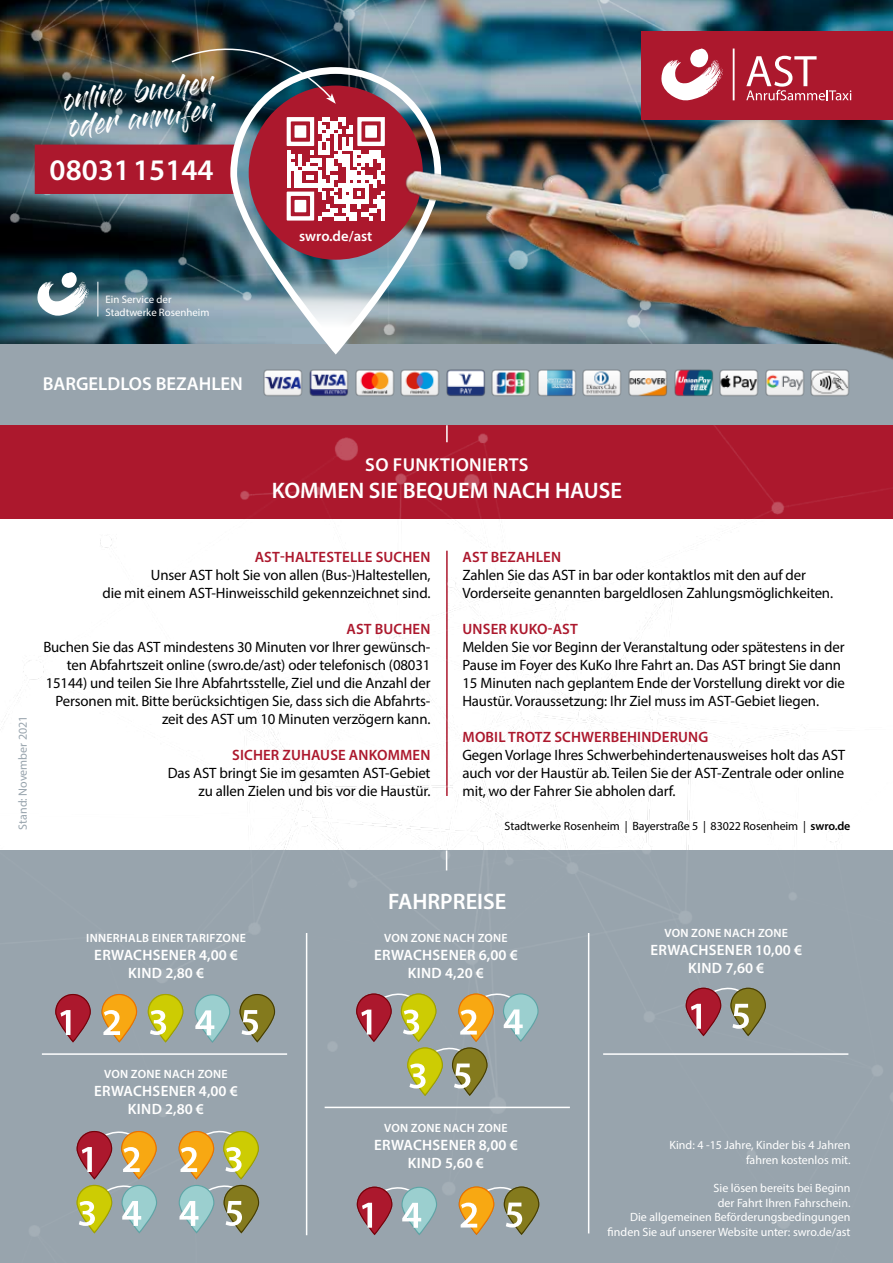
<style>
.page{position:relative;width:893px;height:1263px;background:#fff}
.page>*{position:absolute;margin:0;border:0;box-sizing:border-box;transform-origin:0 0}
.t1{font:600 30px "Myriad Pro";color:#fff}
.t2{font:600 22.5px "Myriad Pro";color:#fff}
.t3{font:22.5px/27px "Gloss And Bloom";color:#fff}
.t4{font:600 18.75px "Myriad Pro";color:#fff}
.t5{font:600 18.75px "Myriad Pro";letter-spacing:.02em;color:#fff}
.t6{font:15px/18px "Myriad Pro";letter-spacing:-.01em;color:#000;text-align:right}
.t7{font:600 15px/18px "Myriad Pro";letter-spacing:.02em;color:#fff;text-align:center}
.t8{font:600 15px "Myriad Pro";letter-spacing:.01em;color:#ac182d}
.t9{font:600 14.7px "Myriad Pro";color:#fff}
.t10{font:12px/14.4px "Myriad Pro";color:#fff;text-align:right}
.t11{font:600 12px "Myriad Pro";letter-spacing:.02em;color:#fff}
.t12{font:12px "Myriad Pro";letter-spacing:-.01em;color:#000}
.t13{font:12px "Myriad Pro";color:#98a4ad}
.t14{font:10.8px/13px "Myriad Pro";color:#fff}
.s1{font-weight:600}
</style>
<div class="page">
<img style="left:0;top:0;width:893px;height:850px">
<div style="left:0;top:850px;width:893px;height:413px;background:#98a4ad"></div>
<hr style="left:306px;top:933px;width:1px;height:302px;background:#fff">
<hr style="left:588px;top:933px;width:1px;height:300px;background:#fff">
<svg style="left:55px;top:994px;width:36px;height:48px"></svg>
<svg style="left:101px;top:994px;width:36px;height:48px"></svg>
<svg style="left:148px;top:994px;width:35px;height:48px"></svg>
<svg style="left:195px;top:994px;width:35px;height:49px"></svg>
<svg style="left:239px;top:994px;width:36px;height:48px"></svg>
<hr style="left:325px;top:1107px;width:245px;height:1px;background:#fff">
<hr style="left:42px;top:1053px;width:245px;height:2px;background:#fff">
<hr style="left:603px;top:1053px;width:245px;height:2px;background:#fff">
<svg style="left:686px;top:987px;width:80px;height:49px"></svg>
<svg style="left:459px;top:1186px;width:80px;height:49px"></svg>
<svg style="left:357px;top:1186px;width:80px;height:49px"></svg>
<svg style="left:356px;top:993px;width:183px;height:103px"></svg>
<svg style="left:179px;top:1130px;width:80px;height:103px"></svg>
<svg style="left:77px;top:1131px;width:80px;height:102px"></svg>
<svg style="left:446px;top:850px;width:1px;height:20px"></svg>
<div style="left:35px;top:145px;width:195px;height:49px;background:#ac182d"></div>
<div style="left:0;top:425px;width:893px;height:94px;background:#ac182d"></div>
<div style="left:0;top:344px;width:893px;height:81px;background:#98a4ad"></div>
<svg style="left:446px;top:425px;width:2px;height:17px"></svg>
<svg style="left:230px;top:67px;width:211px;height:287px"></svg>
<svg style="left:263px;top:256px;width:121px;height:95px"></svg>
<img style="left:384px;top:74px;width:509px;height:286px">
<img style="left:170px;top:20px;width:166px;height:84px">
<div style="left:642px;top:32px;width:251px;height:88px;background:#ac182d"></div>
<svg style="left:661px;top:49px;width:62px;height:51px"></svg>
<hr style="left:733px;top:49px;width:2px;height:51px;background:#fff">
<svg style="left:746px;top:56px;width:105px;height:44px"></svg>
<hr style="left:98px;top:282px;width:1px;height:34px;background:#fff">
<svg style="left:37px;top:272px;width:52px;height:44px"></svg>
<img style="left:309px;top:369px;width:39px;height:27px">
<img style="left:400px;top:369px;width:39px;height:27px">
<img style="left:355px;top:369px;width:39px;height:27px">
<img style="left:446px;top:369px;width:39px;height:27px">
<img style="left:263px;top:369px;width:39px;height:27px">
<img style="left:491px;top:369px;width:39px;height:27px">
<img style="left:537px;top:369px;width:39px;height:27px">
<img style="left:628px;top:369px;width:39px;height:27px">
<img style="left:674px;top:369px;width:39px;height:27px">
<img style="left:719px;top:369px;width:39px;height:27px">
<img style="left:765px;top:369px;width:39px;height:27px">
<img style="left:582px;top:369px;width:39px;height:27px">
<img style="left:810px;top:369px;width:39px;height:27px">
<h2 class="t3" style="left:62px;top:90px;width:152px;rotate:-7deg">online buchen oder anrufen</h2>
<h1 class="t1" style="left:50px;top:154px;width:166px">08031 15144</h1>
<p class="t14" style="left:106px;top:293px;width:105px">Ein Service der<br>Stadtwerke Rosenheim</p>
<p class="t4" style="left:43px;top:373px;width:202px">BARGELDLOS BEZAHLEN</p>
<p class="t9" style="left:299px;top:228px;width:75px">swro.de/ast</p>
<p class="t5" style="left:365px;top:454px;width:165px">SO FUNKTIONIERTS</p>
<h2 class="t2" style="left:272px;top:478px;width:352px">KOMMEN SIE BEQUEM NACH HAUSE</h2>
<p class="t13" style="left:15px;top:830px;width:116px;rotate:-90deg">Stand: November 2021</p>
<p class="t8" style="left:255px;top:549px;width:177px">AST-HALTESTELLE SUCHEN</p>
<p class="t6" style="left:102px;top:566px;width:330px">Unser AST holt Sie von allen (Bus-)Haltestellen,<br>die mit einem AST-Hinweisschild gekennzeichnet sind.</p>
<p class="t8" style="left:346px;top:621px;width:85px">AST BUCHEN</p>
<p class="t6" style="left:43px;top:638px;width:389px">Buchen Sie das AST mindestens 30 Minuten vor Ihrer gewünsch&shy;ten Abfahrtszeit online (swro.de/ast) oder telefonisch (08031<br>15144) und teilen Sie Ihre Abfahrtsstelle, Ziel und die Anzahl der Personen mit. Bitte berücksichtigen Sie, dass sich die Abfahrts&shy;zeit des AST um 10 Minuten verzögern kann.</p>
<p class="t8" style="left:232px;top:747px;width:200px">SICHER ZUHAUSE ANKOMMEN</p>
<p class="t6" style="left:168px;top:764px;width:264px">Das AST bringt Sie im gesamten AST-Gebiet zu allen Zielen und bis vor die Haustür.</p>
<p class="t8" style="left:463px;top:549px;width:100px">AST BEZAHLEN</p>
<p class="t6" style="left:462px;top:566px;width:372px;text-align:left">Zahlen Sie das AST in bar oder kontaktlos mit den auf der<br>Vorderseite genannten bargeldlosen Zahlungsmöglichkeiten.</p>
<p class="t8" style="left:463px;top:621px;width:117px">UNSER KUKO-AST</p>
<p class="t6" style="left:462px;top:638px;width:384px;text-align:left">Melden Sie vor Beginn der Veranstaltung oder spätestens in der Pause im Foyer des KuKo Ihre Fahrt an. Das AST bringt Sie dann 15 Minuten nach geplantem Ende der Vorstellung direkt vor die Haustür. Voraussetzung: Ihr Ziel muss im AST-Gebiet liegen.</p>
<p class="t8" style="left:463px;top:729px;width:247px">MOBIL TROTZ SCHWERBEHINDERUNG</p>
<p class="t6" style="left:462px;top:746px;width:384px;text-align:justify">Gegen Vorlage Ihres Schwerbehindertenausweises holt das AST auch vor der Haustür ab. Teilen Sie der AST-Zentrale oder online mit, wo der Fahrer Sie abholen darf.</p>
<p class="t12" style="left:504px;top:818px;width:347px">Stadtwerke Rosenheim | Bayerstraße 5 | 83022 Rosenheim | <span class="s1">swro.de</span></p>
<p class="t11" style="left:86px;top:931px;width:161px">INNERHALB EINER TARIFZONE</p>
<p class="t7" style="left:94px;top:946px;width:145px">ERWACHSENER 4,00 €<br>KIND 2,80 €</p>
<h2 class="t2" style="left:388px;top:889px;width:120px">FAHRPREISE</h2>
<p class="t11" style="left:384px;top:931px;width:125px">VON ZONE NACH ZONE</p>
<p class="t7" style="left:374px;top:946px;width:145px">ERWACHSENER 6,00 €<br>KIND 4,20 €</p>
<p class="t11" style="left:664px;top:926px;width:125px">VON ZONE NACH ZONE</p>
<p class="t7" style="left:650px;top:941px;width:153px">ERWACHSENER 10,00 €<br>KIND 7,60 €</p>
<p class="t11" style="left:104px;top:1067px;width:125px">VON ZONE NACH ZONE</p>
<p class="t7" style="left:94px;top:1082px;width:145px">ERWACHSENER 4,00 €<br>KIND 2,80 €</p>
<p class="t11" style="left:384px;top:1122px;width:125px">VON ZONE NACH ZONE</p>
<p class="t7" style="left:374px;top:1136px;width:145px">ERWACHSENER 8,00 €<br>KIND 5,60 €</p>
<p class="t10" style="left:669px;top:1138px;width:183px">Kind: 4 -15 Jahre, Kinder bis 4 Jahren fahren kostenlos mit.</p>
<p class="t10" style="left:608px;top:1181px;width:244px">Sie lösen bereits bei Beginn<br>der Fahrt Ihren Fahrschein.<br>Die allgemeinen Beförderungsbedingungen finden Sie auf unserer Website unter: swro.de/ast</p>
</div>
